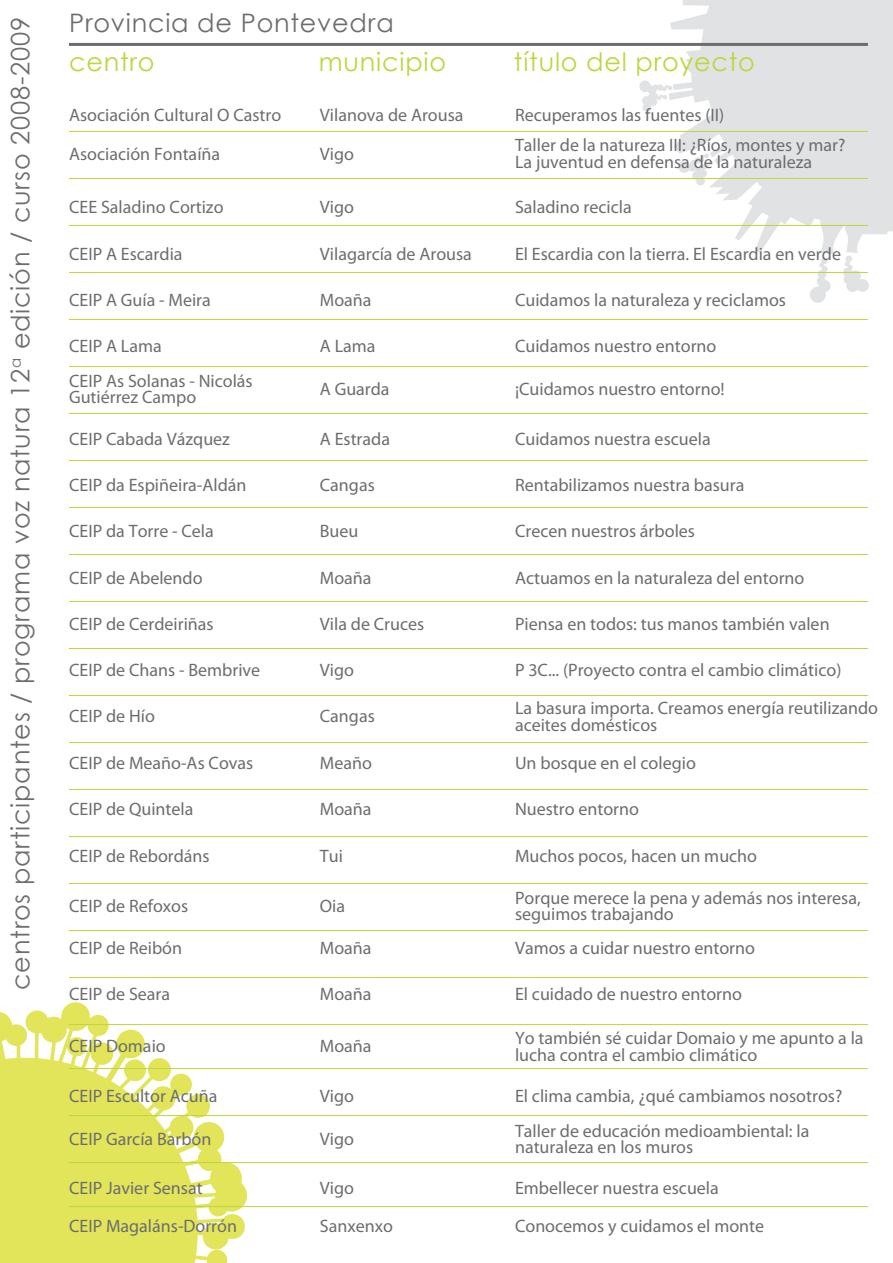
<style>
.page{position:relative;width:893px;height:1263px;background:#fff}
.page>*{position:absolute;margin:0;border:0;box-sizing:border-box;transform-origin:0 0}
.t1{font:25.5px "Century Gothic";letter-spacing:.03em;color:#6c6d70}
.t2{font:25.5px "Century Gothic";letter-spacing:.03em;color:#bdd63c}
.t3{font:18px/16.5px "Myriad Pro";color:#6c6d70}
</style>
<div class="page">
<svg style="left:639px;top:0;width:254px;height:303px;fill:#e1e2e4"></svg>
<svg style="left:0;top:1002px;width:249px;height:261px;fill:#e2e55a"></svg>
<hr style="left:69px;top:43px;width:799px;height:3px;background:#6c6d70">
<hr style="left:69px;top:131px;width:799px;height:1px;background:#bdd63c">
<hr style="left:69px;top:178px;width:799px;height:1px;background:#bdd63c">
<hr style="left:69px;top:225px;width:799px;height:1px;background:#bdd63c">
<hr style="left:69px;top:272px;width:799px;height:1px;background:#bdd63c">
<hr style="left:69px;top:319px;width:799px;height:1px;background:#bdd63c">
<hr style="left:69px;top:366px;width:799px;height:1px;background:#bdd63c">
<hr style="left:69px;top:413px;width:799px;height:1px;background:#bdd63c">
<hr style="left:69px;top:460px;width:799px;height:1px;background:#bdd63c">
<hr style="left:69px;top:507px;width:799px;height:1px;background:#bdd63c">
<hr style="left:69px;top:554px;width:799px;height:1px;background:#bdd63c">
<hr style="left:69px;top:601px;width:799px;height:1px;background:#bdd63c">
<hr style="left:69px;top:648px;width:799px;height:1px;background:#bdd63c">
<hr style="left:69px;top:695px;width:799px;height:1px;background:#bdd63c">
<hr style="left:69px;top:742px;width:799px;height:1px;background:#bdd63c">
<hr style="left:69px;top:789px;width:799px;height:1px;background:#bdd63c">
<hr style="left:69px;top:836px;width:799px;height:1px;background:#bdd63c">
<hr style="left:69px;top:883px;width:799px;height:1px;background:#bdd63c">
<hr style="left:69px;top:930px;width:799px;height:1px;background:#bdd63c">
<hr style="left:69px;top:977px;width:799px;height:1px;background:#bdd63c">
<hr style="left:69px;top:1024px;width:799px;height:1px;background:#bdd63c">
<hr style="left:69px;top:1068px;width:799px;height:1px;background:#bdd63c">
<hr style="left:69px;top:1115px;width:799px;height:1px;background:#bdd63c">
<hr style="left:69px;top:1162px;width:799px;height:1px;background:#bdd63c">
<hr style="left:69px;top:1206px;width:799px;height:1px;background:#bdd63c">
<p class="t1" style="left:5px;top:990px;width:974px;rotate:-90deg">centros participantes / programa voz natura 12<sup>a</sup> edición / curso 2008-2009</p>
<p class="t1" style="left:69px;top:8px;width:326px">Provincia de Pontevedra</p>
<p class="t2" style="left:69px;top:47px;width:87px">centro</p>
<p class="t2" style="left:319px;top:47px;width:129px">municipio</p>
<p class="t2" style="left:514px;top:47px;width:242px">título del proyecto</p>
<p class="t3" style="left:69px;top:106px;width:214px">Asociación Cultural O Castro</p>
<p class="t3" style="left:320px;top:106px;width:145px">Vilanova de Arousa</p>
<p class="t3" style="left:515px;top:106px;width:211px">Recuperamos las fuentes (II)</p>
<p class="t3" style="left:69px;top:145px;width:153px">Asociación Fontaíña</p>
<p class="t3" style="left:320px;top:145px;width:36px">Vigo</p>
<p class="t3" style="left:515px;top:137px;width:332px">Taller de la natureza III: ¿Ríos, montes y mar?<br>La juventud en defensa de la naturaleza</p>
<p class="t3" style="left:69px;top:199px;width:156px">CEE Saladino Cortizo</p>
<p class="t3" style="left:320px;top:199px;width:36px">Vigo</p>
<p class="t3" style="left:515px;top:199px;width:118px">Saladino recicla</p>
<p class="t3" style="left:69px;top:245px;width:115px">CEIP A Escardia</p>
<p class="t3" style="left:320px;top:245px;width:154px">Vilagarcía de Arousa</p>
<p class="t3" style="left:515px;top:245px;width:327px">El Escardia con la tierra. El Escardia en verde</p>
<p class="t3" style="left:69px;top:291px;width:143px">CEIP A Guía - Meira</p>
<p class="t3" style="left:320px;top:291px;width:53px">Moaña</p>
<p class="t3" style="left:515px;top:291px;width:273px">Cuidamos la naturaleza y reciclamos</p>
<p class="t3" style="left:69px;top:338px;width:94px">CEIP A Lama</p>
<p class="t3" style="left:320px;top:338px;width:57px">A Lama</p>
<p class="t3" style="left:515px;top:338px;width:203px">Cuidamos nuestro entorno</p>
<p class="t3" style="left:69px;top:372px;width:185px">CEIP As Solanas - Nicolás<br>Gutiérrez Campo</p>
<p class="t3" style="left:320px;top:381px;width:71px">A Guarda</p>
<p class="t3" style="left:515px;top:381px;width:211px">¡Cuidamos nuestro entorno!</p>
<p class="t3" style="left:69px;top:430px;width:162px">CEIP Cabada Vázquez</p>
<p class="t3" style="left:320px;top:430px;width:72px">A Estrada</p>
<p class="t3" style="left:515px;top:430px;width:197px">Cuidamos nuestra escuela</p>
<p class="t3" style="left:69px;top:476px;width:179px">CEIP da Espiñeira-Aldán</p>
<p class="t3" style="left:320px;top:476px;width:56px">Cangas</p>
<p class="t3" style="left:515px;top:476px;width:231px">Rentabilizamos nuestra basura</p>
<p class="t3" style="left:69px;top:523px;width:146px">CEIP da Torre - Cela</p>
<p class="t3" style="left:320px;top:523px;width:40px">Bueu</p>
<p class="t3" style="left:515px;top:523px;width:182px">Crecen nuestros árboles</p>
<p class="t3" style="left:69px;top:569px;width:135px">CEIP de Abelendo</p>
<p class="t3" style="left:320px;top:569px;width:53px">Moaña</p>
<p class="t3" style="left:515px;top:569px;width:291px">Actuamos en la naturaleza del entorno</p>
<p class="t3" style="left:69px;top:615px;width:146px">CEIP de Cerdeiriñas</p>
<p class="t3" style="left:320px;top:615px;width:106px">Vila de Cruces</p>
<p class="t3" style="left:515px;top:615px;width:316px">Piensa en todos: tus manos también valen</p>
<p class="t3" style="left:69px;top:662px;width:193px">CEIP de Chans - Bembrive</p>
<p class="t3" style="left:320px;top:662px;width:36px">Vigo</p>
<p class="t3" style="left:515px;top:662px;width:328px">P 3C... (Proyecto contra el cambio climático)</p>
<p class="t3" style="left:69px;top:708px;width:87px">CEIP de Hío</p>
<p class="t3" style="left:320px;top:708px;width:56px">Cangas</p>
<p class="t3" style="left:515px;top:699px;width:365px">La basura importa. Creamos energía reutilizando aceites domésticos</p>
<p class="t3" style="left:69px;top:754px;width:186px">CEIP de Meaño-As Covas</p>
<p class="t3" style="left:320px;top:754px;width:54px">Meaño</p>
<p class="t3" style="left:515px;top:754px;width:182px">Un bosque en el colegio</p>
<p class="t3" style="left:69px;top:801px;width:126px">CEIP de Quintela</p>
<p class="t3" style="left:320px;top:801px;width:53px">Moaña</p>
<p class="t3" style="left:515px;top:801px;width:126px">Nuestro entorno</p>
<p class="t3" style="left:69px;top:847px;width:142px">CEIP de Rebordáns</p>
<p class="t3" style="left:320px;top:847px;width:25px">Tui</p>
<p class="t3" style="left:515px;top:847px;width:244px">Muchos pocos, hacen un mucho</p>
<p class="t3" style="left:69px;top:897px;width:121px">CEIP de Refoxos</p>
<p class="t3" style="left:320px;top:897px;width:27px">Oia</p>
<p class="t3" style="left:515px;top:889px;width:347px">Porque merece la pena y además nos interesa, seguimos trabajando</p>
<p class="t3" style="left:69px;top:939px;width:115px">CEIP de Reibón</p>
<p class="t3" style="left:320px;top:939px;width:53px">Moaña</p>
<p class="t3" style="left:515px;top:939px;width:241px">Vamos a cuidar nuestro entorno</p>
<p class="t3" style="left:69px;top:986px;width:103px">CEIP de Seara</p>
<p class="t3" style="left:320px;top:986px;width:53px">Moaña</p>
<p class="t3" style="left:515px;top:986px;width:228px">El cuidado de nuestro entorno</p>
<p class="t3" style="left:69px;top:1038px;width:98px">CEIP Domaio</p>
<p class="t3" style="left:320px;top:1038px;width:53px">Moaña</p>
<p class="t3" style="left:515px;top:1030px;width:350px">Yo también sé cuidar Domaio y me apunto a la lucha contra el cambio climático</p>
<p class="t3" style="left:69px;top:1087px;width:150px">CEIP Escultor Acuña</p>
<p class="t3" style="left:320px;top:1087px;width:36px">Vigo</p>
<p class="t3" style="left:515px;top:1087px;width:329px">El clima cambia, ¿qué cambiamos nosotros?</p>
<p class="t3" style="left:69px;top:1130px;width:144px">CEIP García Barbón</p>
<p class="t3" style="left:320px;top:1130px;width:36px">Vigo</p>
<p class="t3" style="left:515px;top:1122px;width:296px">Taller de educación medioambiental: la naturaleza en los muros</p>
<p class="t3" style="left:69px;top:1179px;width:135px">CEIP Javier Sensat</p>
<p class="t3" style="left:320px;top:1179px;width:36px">Vigo</p>
<p class="t3" style="left:515px;top:1179px;width:205px">Embellecer nuestra escuela</p>
<p class="t3" style="left:69px;top:1217px;width:169px">CEIP Magaláns-Dorrón</p>
<p class="t3" style="left:320px;top:1217px;width:75px">Sanxenxo</p>
<p class="t3" style="left:515px;top:1217px;width:251px">Conocemos y cuidamos el monte</p>
</div>
